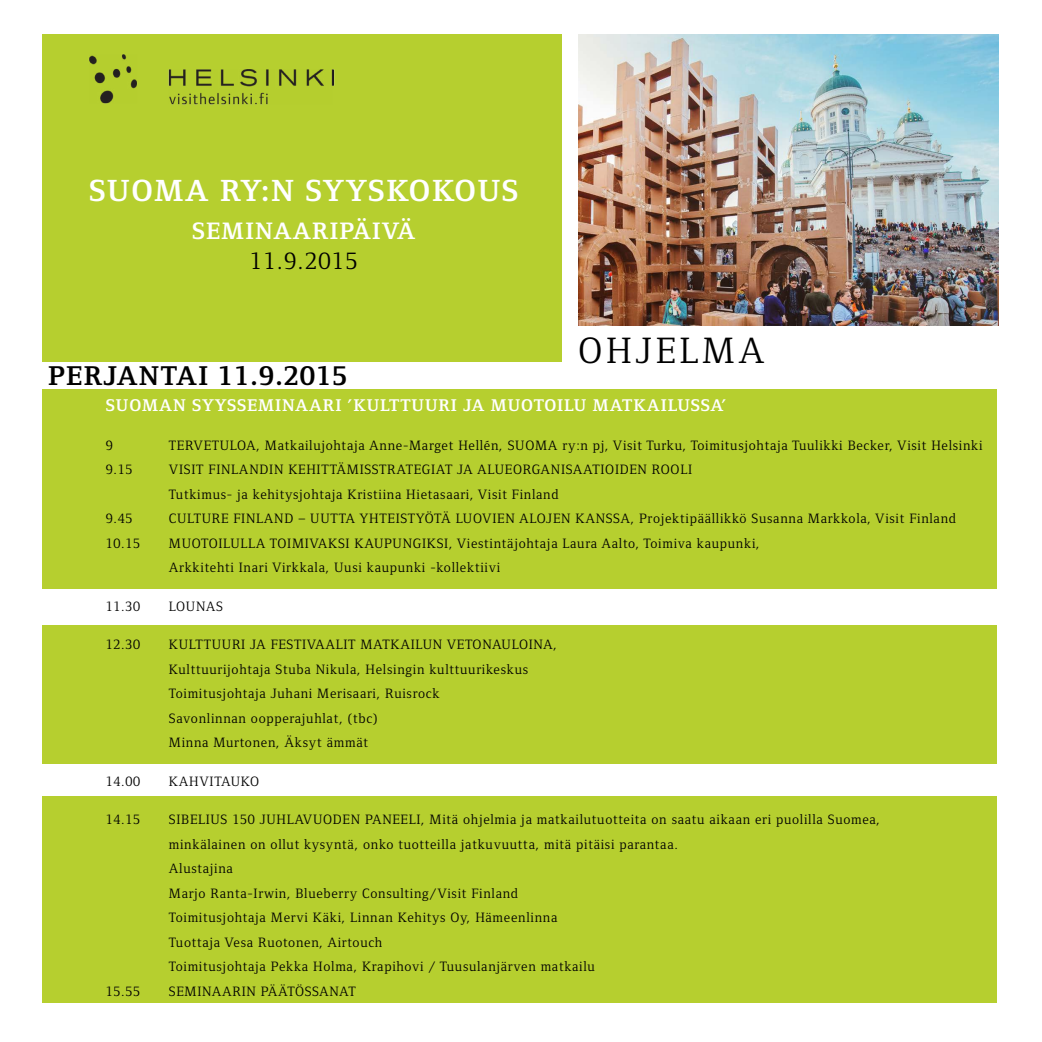
<style>
.page{position:relative;width:1042px;height:1042px;background:#fff}
.page>*{position:absolute;margin:0;border:0;box-sizing:border-box;transform-origin:0 0}
.t1{font:37.8px "Foundry Form Serif";letter-spacing:.1em;color:#000}
.t2{font:700 31.5px "Foundry Form Serif";letter-spacing:.05em;color:#fff}
.t3{font:700 28px "Foundry Form Serif";letter-spacing:.05em;color:#000}
.t4{font:700 24.5px "Foundry Form Serif";letter-spacing:.03em;color:#fff}
.t5{font:24.5px "Foundry Form Serif";letter-spacing:.05em;color:#000}
.t6{font:700 17.5px "Foundry Form Serif";letter-spacing:.05em;color:#fff}
.t7{font:14px/24.5px "Foundry Form Serif";letter-spacing:.05em;color:#000}
</style>
<div class="page">
<div style="left:42px;top:796px;width:954px;height:206px;background:#b6cf2f"></div>
<div style="left:42px;top:34px;width:519px;height:328px;background:#b6cf2f"></div>
<div style="left:42px;top:389px;width:955px;height:200px;background:#b6cf2f"></div>
<div style="left:42px;top:625px;width:954px;height:138px;background:#b6cf2f"></div>
<img style="left:578px;top:34px;width:420px;height:291px">
<img style="left:88px;top:54px;width:247px;height:51px">
<h2 class="t2" style="left:89px;top:173px;width:387px">SUOMA RY:N SYYSKOKOUS</h2>
<h3 class="t4" style="left:192px;top:217px;width:225px">SEMINAARIPÄIVÄ</h3>
<h3 class="t5" style="left:250px;top:247px;width:109px">11.9.2015</h3>
<h3 class="t3" style="left:48px;top:360px;width:301px">PERJANTAI 11.9.2015</h3>
<h1 class="t1" style="left:578px;top:329px;width:188px">OHJELMA</h1>
<p class="t6" style="left:106px;top:395px;width:400px">SUOMAN SYYSSEMINAARI ’KULTTUURI JA MUO</p>
<p class="t6" style="left:534px;top:395px;width:157px">TOILU MATKAI LUSSA</p>
<p class="t6" style="left:722px;top:395px;width:6px">’</p>
<p class="t7" style="left:106px;top:433px;width:8px">9</p>
<p class="t7" style="left:169px;top:433px;width:35px">Tervetuloa</p>
<p class="t7" style="left:256px;top:433px;width:727px">, Matkailujohtaja Anne-Marget Hellén, SUOMA ry:n pj, Visit Turku, Toimitusjohtaja Tuulikki Becker, Visit Helsinki</p>
<p class="t7" style="left:106px;top:457px;width:28px">9.15</p>
<p class="t7" style="left:169px;top:457px;width:18px">Visit</p>
<p class="t7" style="left:208px;top:457px;width:18px">Finlandin</p>
<p class="t7" style="left:288px;top:457px;width:10px">kehittämisst</p>
<p class="t7" style="left:387px;top:457px;width:52px">rate giat</p>
<p class="t7" style="left:457px;top:457px;width:30px">ja alueo</p>
<p class="t7" style="left:523px;top:457px;width:27px">rganisaatioiden</p>
<p class="t7" style="left:652px;top:457px;width:18px">rooli</p>
<p class="t7" style="left:169px;top:482px;width:391px">Tutkimus- ja kehitysjohtaja Kristiina Hietasaari, Visit Finland</p>
<p class="t7" style="left:106px;top:506px;width:28px">9.45</p>
<p class="t7" style="left:169px;top:506px;width:18px">Cultu</p>
<p class="t7" style="left:212px;top:506px;width:39px">re Finland</p>
<p class="t7" style="left:298px;top:506px;width:22px">– uutta</p>
<p class="t7" style="left:359px;top:506px;width:19px">yhteist</p>
<p class="t7" style="left:416px;top:506px;width:50px">yötä luovien</p>
<p class="t7" style="left:519px;top:506px;width:10px">alojen</p>
<p class="t7" style="left:575px;top:506px;width:10px">kanssa</p>
<p class="t7" style="left:631px;top:506px;width:327px">, Projektipäällikkö Susanna Markkola, Visit Finland</p>
<p class="t7" style="left:106px;top:531px;width:36px">10.15</p>
<p class="t7" style="left:169px;top:531px;width:23px">Muotoilulla</p>
<p class="t7" style="left:270px;top:531px;width:9px">toimivaksi</p>
<p class="t7" style="left:355px;top:531px;width:11px">kaupun</p>
<p class="t7" style="left:413px;top:531px;width:17px">giksi</p>
<p class="t7" style="left:169px;top:531px;width:592px;text-indent:280px">, Viestintäjohtaja Laura Aalto, Toimiva kaupunki,<br>Arkkitehti Inari Virkkala, Uusi kaupunki -kollektiivi</p>
<p class="t7" style="left:106px;top:594px;width:36px">11.30</p>
<p class="t7" style="left:169px;top:594px;width:18px">Lounas</p>
<p class="t7" style="left:106px;top:632px;width:36px">12.30</p>
<p class="t7" style="left:169px;top:632px;width:20px">Kulttuu</p>
<p class="t7" style="left:232px;top:632px;width:48px">rija festivaalit</p>
<p class="t7" style="left:360px;top:632px;width:11px">matkailun</p>
<p class="t7" style="left:447px;top:632px;width:10px">vetonauloina</p>
<p class="t7" style="left:553px;top:632px;width:5px">,</p>
<p class="t7" style="left:169px;top:657px;width:361px">Kulttuurijohtaja Stuba Nikula, Helsingin kulttuurikeskus Toimitusjohtaja Juhani Merisaari, Ruisrock<br>Savonlinnan oopperajuhlat, (tbc)<br>Minna Murtonen, Äksyt ämmät</p>
<p class="t7" style="left:106px;top:769px;width:36px">14.00</p>
<p class="t7" style="left:169px;top:769px;width:20px">Kahvitauko</p>
<p class="t7" style="left:106px;top:807px;width:36px">14.15</p>
<p class="t7" style="left:169px;top:807px;width:30px">Sibelius</p>
<p class="t7" style="left:232px;top:807px;width:38px">150 juhlavuoden</p>
<p class="t7" style="left:365px;top:807px;width:9px">paneeli</p>
<p class="t7" style="left:169px;top:807px;width:713px;text-indent:252px">, Mitä ohjelmia ja matkailutuotteita on saatu aikaan eri puolilla Suomea, minkälainen on ollut kysyntä, onko tuotteilla jatkuvuutta, mitä pitäisi parantaa.<br>Alustajina<br>Marjo Ranta-Irwin, Blueberry Consulting/Visit Finland<br>Toimitusjohtaja Mervi Käki, Linnan Kehitys Oy, Hämeenlinna<br>Tuottaja Vesa Ruotonen, Airtouch<br>Toimitusjohtaja Pekka Holma, Krapihovi / Tuusulanjärven matkailu</p>
<p class="t7" style="left:106px;top:979px;width:36px">15.55</p>
<p class="t7" style="left:169px;top:979px;width:18px">Seminaa</p>
<p class="t7" style="left:232px;top:979px;width:38px">rin päät</p>
<p class="t7" style="left:295px;top:979px;width:20px">össanat</p>
</div>
